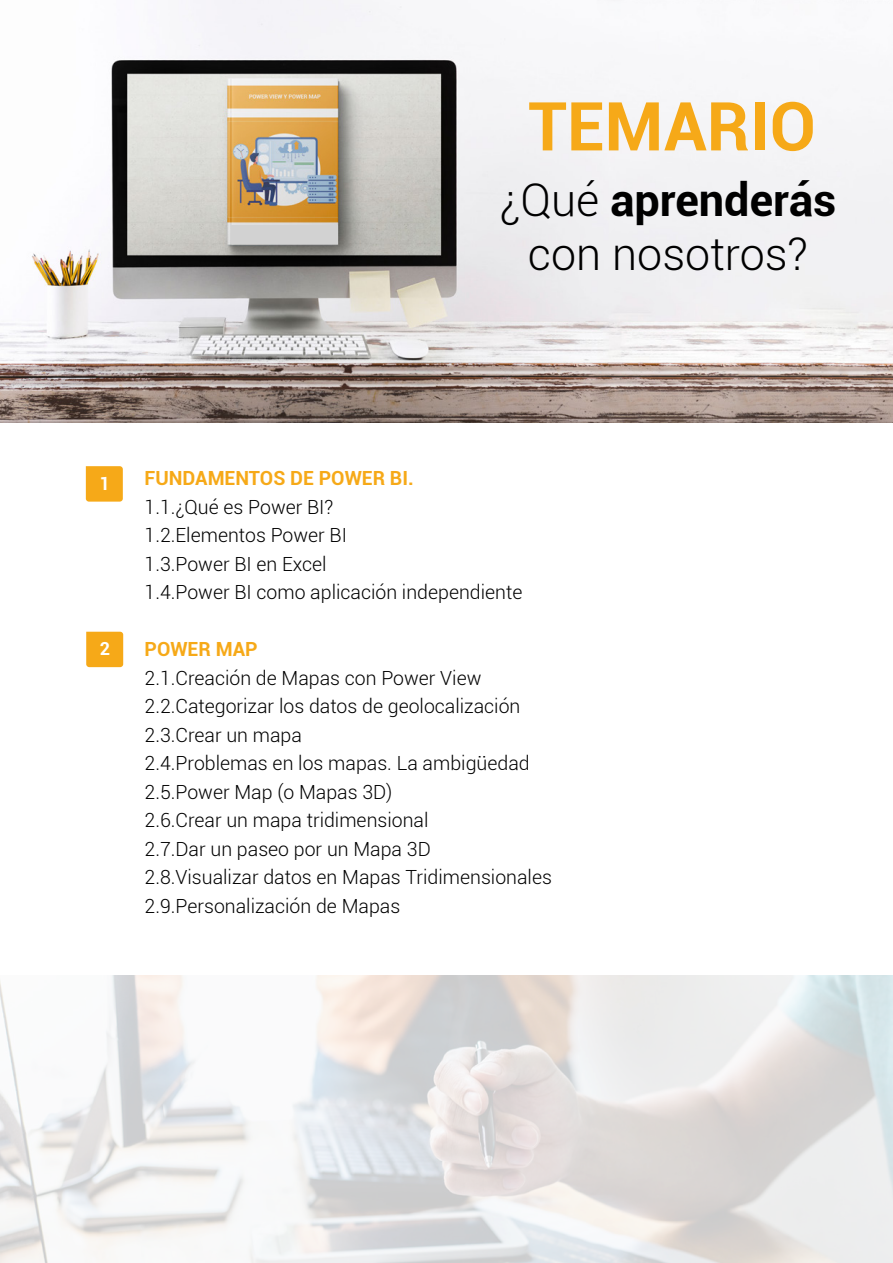
<style>
.page{position:relative;width:893px;height:1263px;background:#fff}
.page>*{position:absolute;margin:0;border:0;box-sizing:border-box;transform-origin:0 0}
.t1{font:700 67.5px "Roboto";color:#f6a918}
.t2{font:700 45px "Roboto";color:#000}
.t3{font:300 45px "Roboto";color:#000}
.t4{font:300 19.5px "Roboto";color:#000}
.t5{font:700 19.5px "Roboto";color:#f6a918}
.t6{font:700 18px "Roboto";color:#fff}
.s1{font-weight:300}
</style>
<div class="page">
<svg style="left:86px;top:466px;width:37px;height:36px"></svg>
<svg style="left:86px;top:632px;width:37px;height:35px"></svg>
<img style="left:0;top:0;width:893px;height:422px">
<div style="left:231px;top:225px;width:107px;height:19px;background:#d2d2d2"></div>
<img style="left:0;top:976px;width:893px;height:287px">
<p class="t1" style="left:528px;top:79px;width:289px">TEMARIO</p>
<p class="t2" style="left:500px;top:168px;width:338px"><span class="s1">¿Qué</span> aprenderás</p>
<p class="t3" style="left:528px;top:223px;width:282px">con nosotros?</p>
<p class="t6" style="left:99px;top:471px;width:12px">1</p>
<p class="t6" style="left:100px;top:636px;width:12px">2</p>
<p class="t5" style="left:145px;top:464px;width:271px">FUNDAMENTOS DE POWER BI.</p>
<p class="t4" style="left:145px;top:493px;width:190px">1.1.¿Qué es Power BI?</p>
<p class="t4" style="left:145px;top:522px;width:204px">1.2.Elementos Power BI</p>
<p class="t4" style="left:145px;top:550px;width:184px">1.3.Power BI en Excel</p>
<p class="t4" style="left:145px;top:579px;width:379px">1.4.Power BI como aplicación independiente</p>
<p class="t5" style="left:145px;top:635px;width:115px">POWER MAP</p>
<p class="t4" style="left:145px;top:664px;width:338px">2.1.Creación de Mapas con Power View</p>
<p class="t4" style="left:145px;top:693px;width:377px">2.2.Categorizar los datos de geolocalización</p>
<p class="t4" style="left:145px;top:721px;width:159px">2.3.Crear un mapa</p>
<p class="t4" style="left:145px;top:750px;width:387px">2.4.Problemas en los mapas. La ambigüedad</p>
<p class="t4" style="left:145px;top:778px;width:249px">2.5.Power Map (o Mapas 3D)</p>
<p class="t4" style="left:145px;top:807px;width:285px">2.6.Crear un mapa tridimensional</p>
<p class="t4" style="left:145px;top:835px;width:288px">2.7.Dar un paseo por un Mapa 3D</p>
<p class="t4" style="left:145px;top:864px;width:409px">2.8.Visualizar datos en Mapas Tridimensionales</p>
<p class="t4" style="left:145px;top:892px;width:257px">2.9.Personalización de Mapas</p>
</div>
